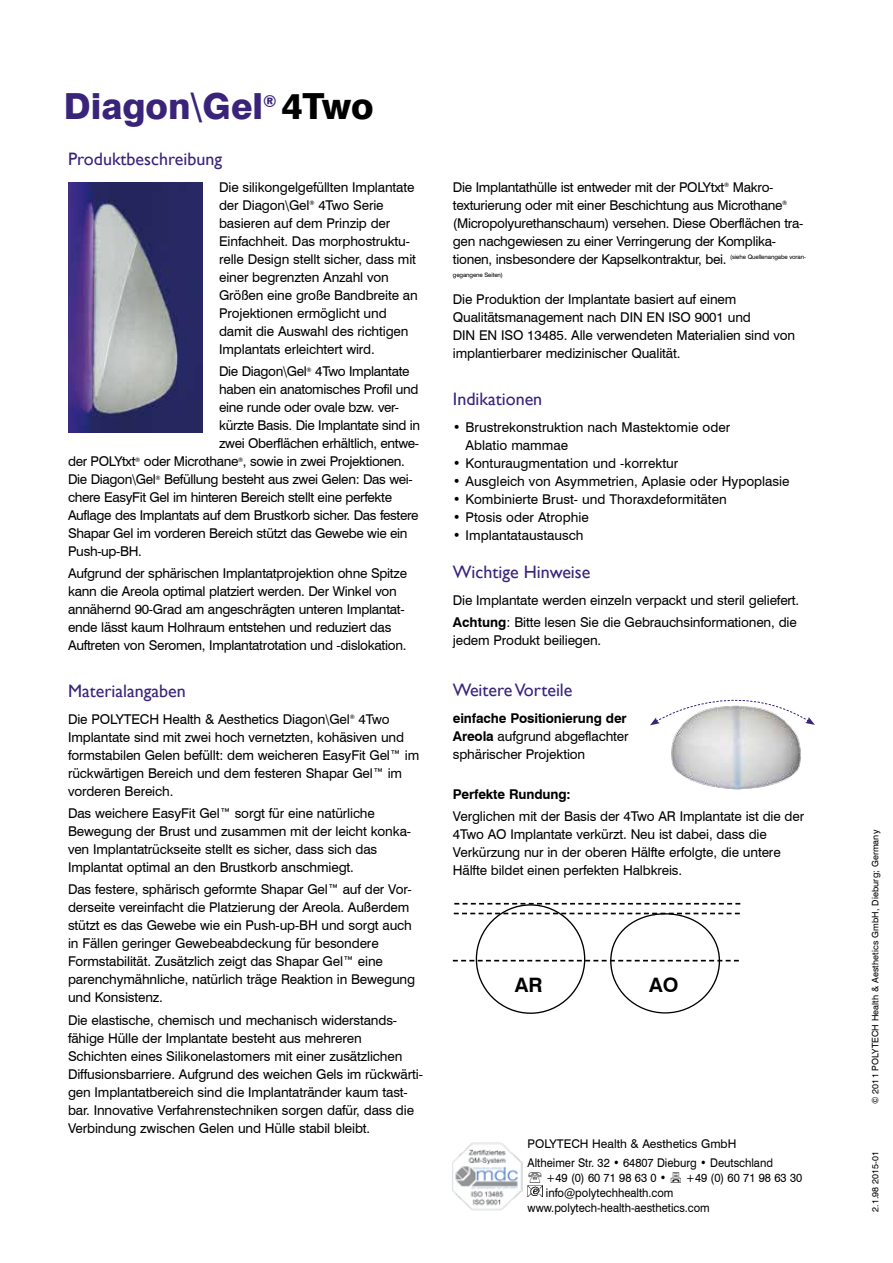
<style>
.page{position:relative;width:893px;height:1263px;background:#fff}
.page>*{position:absolute;margin:0;border:0;box-sizing:border-box;transform-origin:0 0}
.t1{font:800 36px "Swiss 721 BT";color:#3a247a}
.t2{font:700 19.95px "Swiss 721 BT";color:#000}
.t3{font:18px "Gill Sans";color:#3a247a}
.t4{font:13.5px/18px "Swiss 721 BT";letter-spacing:-.01em;color:#000}
.t5{font:700 13.5px "Swiss 721 BT";letter-spacing:-.01em;color:#000}
.t6{font:12px/15px "Swiss 721 BT";color:#000;scale:.93 1}
.t7{font:12px/19.2px "Swiss 721 BT";color:#000}
.t8{font:9px "Swiss 721 BT";letter-spacing:.01em;color:#000}
.t9{font:6.15px "Swiss 721 BT";letter-spacing:-.02em;color:#000}
.s1{color:#000}
.s2{font-weight:700}
</style>
<div class="page">
<img style="left:452px;top:1142px;width:70px;height:69px">
<img style="left:528px;top:1185px;width:14px;height:12px">
<img style="left:68px;top:183px;width:134px;height:249px">
<img style="left:671px;top:725px;width:130px;height:65px">
<svg style="left:650px;top:699px;width:165px;height:26px"></svg>
<svg style="left:453px;top:960px;width:286px;height:1px"></svg>
<svg style="left:454px;top:903px;width:286px;height:1px"></svg>
<svg style="left:454px;top:913px;width:286px;height:1px"></svg>
<h1 class="t1" style="left:64px;top:84px;width:311px">Diagon\Gel<sup>®</sup> <span class="s1">4Two</span></h1>
<h3 class="t3" style="left:68px;top:149px;width:156px">Produktbeschreibung</h3>
<p class="t4" style="left:219px;top:178px;width:200px">Die silikongelgefüllten Implantate der Diagon\Gel<sup>®</sup> 4Two Serie basieren auf dem Prinzip der<br>Einfachheit. Das morphostruktu&shy;relle Design stellt sicher, dass mit einer begrenzten Anzahl von<br>Größen eine große Bandbreite an<br>Projektionen ermöglicht und damit die Auswahl des richtigen<br>Implantats erleichtert wird.</p>
<p class="t4" style="left:219px;top:362px;width:192px">Die Diagon\Gel<sup>®</sup> 4Two Implantate</p>
<p class="t4" style="left:219px;top:380px;width:201px">haben ein anatomisches Profil und</p>
<p class="t4" style="left:219px;top:398px;width:182px">eine runde oder ovale bzw. ver-</p>
<p class="t4" style="left:219px;top:416px;width:203px">kürzte Basis. Die Implantate sind in</p>
<p class="t4" style="left:219px;top:434px;width:202px">zwei Oberflächen erhältlich, entwe-</p>
<p class="t4" style="left:68px;top:452px;width:338px">der POLYtxt<sup>®</sup> oder Microthane<sup>®</sup>, sowie in zwei Projektionen.</p>
<p class="t4" style="left:68px;top:470px;width:346px">Die Diagon\Gel<sup>®</sup> Befüllung besteht aus zwei Gelen: Das wei-</p>
<p class="t4" style="left:68px;top:488px;width:326px">chere EasyFit Gel im hinteren Bereich stellt eine perfekte</p>
<p class="t4" style="left:68px;top:506px;width:352px">Auflage des Implantats auf dem Brustkorb sicher. Das festere</p>
<p class="t4" style="left:68px;top:524px;width:341px">Shapar Gel im vorderen Bereich stützt das Gewebe wie ein</p>
<p class="t4" style="left:68px;top:542px;width:75px">Push-up-BH.</p>
<p class="t4" style="left:68px;top:564px;width:341px">Aufgrund der sphärischen Implantatprojektion ohne Spitze kann die Areola optimal platziert werden. Der Winkel von annähernd 90-Grad am angeschrägten unteren Implantat&shy;ende lässt kaum Holhraum entstehen und reduziert das Auftreten von Seromen, Implantatrotation und -dislokation.</p>
<h3 class="t3" style="left:68px;top:681px;width:119px">Materialangaben</h3>
<p class="t4" style="left:68px;top:710px;width:353px">Die POLYTECH Health &amp; Aesthetics Diagon\Gel<sup>®</sup> 4Two Implantate sind mit zwei hoch vernetzten, kohäsiven und formstabilen Gelen befüllt: dem weicheren EasyFit Gel™ im rückwärtigen Bereich und dem festeren Shapar Gel™ im vorderen Bereich.</p>
<p class="t4" style="left:68px;top:804px;width:345px">Das weichere EasyFit Gel™ sorgt für eine natürliche Bewegung der Brust und zusammen mit der leicht konka&shy;ven Implantatrückseite stellt es sicher, dass sich das Implantat optimal an den Brustkorb anschmiegt.</p>
<p class="t4" style="left:68px;top:880px;width:349px">Das festere, sphärisch geformte Shapar Gel™ auf der Vor&shy;derseite vereinfacht die Platzierung der Areola. Außerdem stützt es das Gewebe wie ein Push-up-BH und sorgt auch in Fällen geringer Gewebeabdeckung für besondere Formstabilität. Zusätzlich zeigt das Shapar Gel™ eine parenchymähnliche, natürlich träge Reaktion in Bewegung und Konsistenz.</p>
<p class="t4" style="left:68px;top:1011px;width:356px">Die elastische, chemisch und mechanisch widerstands&shy;fähige Hülle der Implantate besteht aus mehreren Schichten eines Silikonelastomers mit einer zusätzlichen Diffusionsbarriere. Aufgrund des weichen Gels im rückwärti&shy;gen Implantatbereich sind die Implantatränder kaum tast&shy;bar. Innovative Verfahrenstechniken sorgen dafür, dass die Verbindung zwischen Gelen und Hülle stabil bleibt.</p>
<p class="t4" style="left:453px;top:178px;width:355px">Die Implantathülle ist entweder mit der POLYtxt<sup>®</sup> Makro&shy;texturierung oder mit einer Beschichtung aus Microthane<sup>® </sup>(Micropolyurethanschaum) versehen. Diese Oberflächen tra&shy;gen nachgewiesen zu einer Verringerung der Komplika&shy;tionen, insbesondere der Kapselkontraktur, bei. <sup>(siehe</sup> <sup>Quellenangabe</sup> <sup>voran-</sup></p>
<p class="t9" style="left:453px;top:271px;width:52px">gegangene Seiten)</p>
<p class="t4" style="left:453px;top:290px;width:344px">Die Produktion der Implantate basiert auf einem Qualitätsmanagement nach DIN EN ISO 9001 und<br>DIN EN ISO 13485. Alle verwendeten Materialien sind von implantierbarer medizinischer Qualität.</p>
<h3 class="t3" style="left:453px;top:388px;width:91px">Indikationen</h3>
<p class="t4" style="left:466px;top:418px;width:266px;text-indent:-13px">• Brustrekonstruktion nach Mastektomie oder<br>Ablatio mammae</p>
<p class="t4" style="left:453px;top:454px;width:227px">• Konturaugmentation und -korrektur</p>
<p class="t4" style="left:453px;top:472px;width:338px">• Ausgleich von Asymmetrien, Aplasie oder Hypoplasie</p>
<p class="t4" style="left:453px;top:490px;width:275px">• Kombinierte Brust- und Thoraxdeformitäten</p>
<p class="t4" style="left:453px;top:508px;width:137px">• Ptosis oder Atrophie</p>
<p class="t4" style="left:453px;top:526px;width:132px">• Implantataustausch</p>
<h3 class="t3" style="left:453px;top:562px;width:139px">Wichtige Hinweise</h3>
<p class="t4" style="left:453px;top:589px;width:348px;line-height:22.2px">Die Implantate werden einzeln verpackt und steril geliefert.<br><span class="s2">Achtung</span>: Bitte lesen Sie die Gebrauchsinformationen, die</p>
<p class="t4" style="left:453px;top:631px;width:150px">jedem Produkt beiliegen.</p>
<h3 class="t3" style="left:453px;top:680px;width:121px">Weitere Vorteile</h3>
<p class="t4" style="left:453px;top:709px;width:177px"><span class="s2">einfache Positionierung der<br>Areola</span> aufgrund abgeflachter sphärischer Projektion</p>
<p class="t5" style="left:453px;top:786px;width:119px">Perfekte Rundung:</p>
<p class="t4" style="left:453px;top:807px;width:353px">Verglichen mit der Basis der 4Two AR Implantate ist die der 4Two AO Implantate verkürzt. Neu ist dabei, dass die Verkürzung nur in der oberen Hälfte erfolgte, die untere Hälfte bildet einen perfekten Halbkreis.</p>
<h2 class="t2" style="left:515px;top:972px;width:29px">AR</h2>
<h2 class="t2" style="left:649px;top:973px;width:31px">AO</h2>
<p class="t7" style="left:528px;top:1134px;width:247px">POLYTECH Health &amp; Aesthetics GmbH<br>Altheimer Str. 32 • 64807 Dieburg • Deutschland</p>
<p class="t6" style="left:546px;top:1170px;width:131px">+49 (0) 60 71 98 63 0 •</p>
<p class="t6" style="left:686px;top:1170px;width:127px">+49 (0) 60 71 98 63 30</p>
<p class="t6" style="left:528px;top:1185px;width:197px;text-indent:18px">info@polytechhealth.com www.polytech-health-aesthetics.com</p>
<p class="t8" style="left:870px;top:1104px;width:276px;rotate:-90deg">© 2011 POLYTECH Health &amp; Aesthetics GmbH, Dieburg; Germany</p>
<p class="t8" style="left:870px;top:1212px;width:63px;rotate:-90deg">2.1.98 2015-01</p>
</div>
